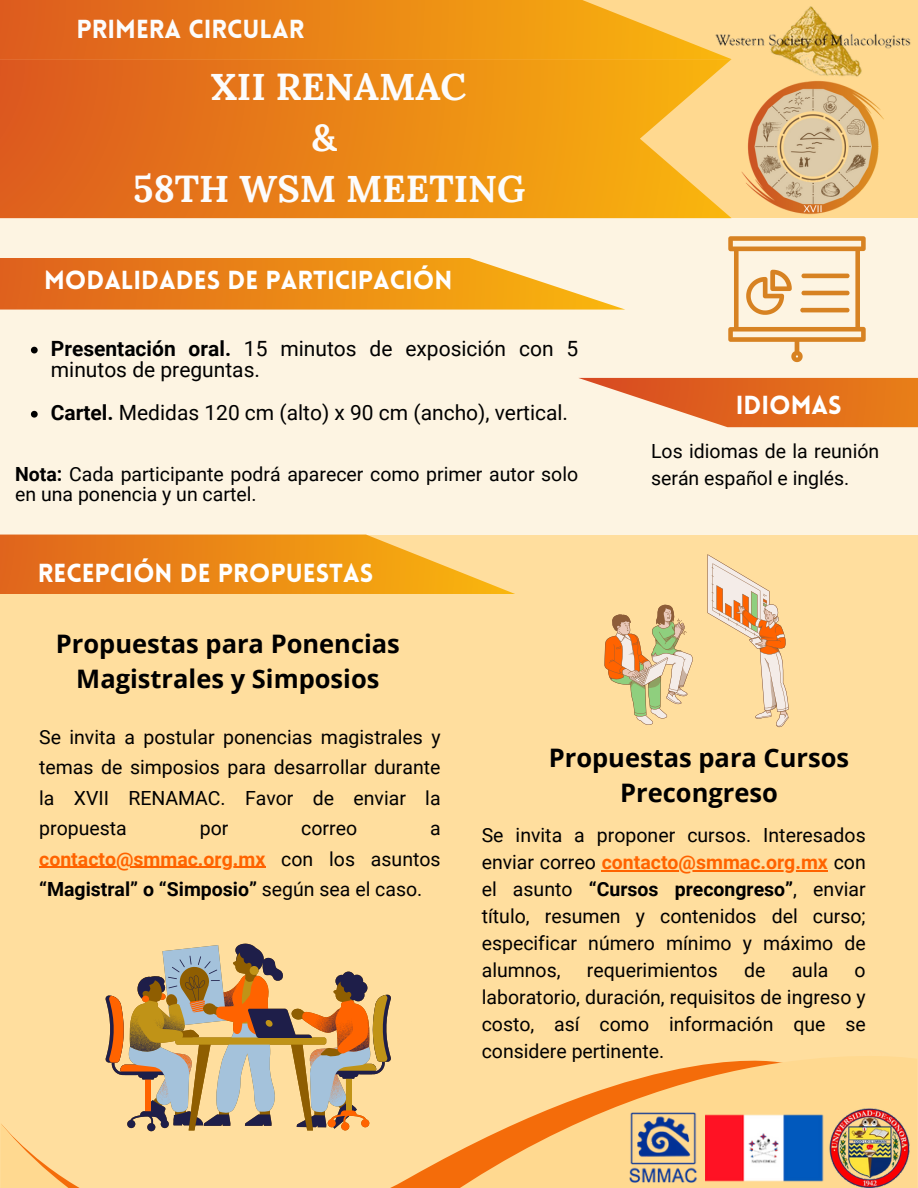
<style>
.page{position:relative;width:918px;height:1188px;background:#fdf4e2}
.page>*{position:absolute;margin:0;border:0;box-sizing:border-box;transform-origin:0 0}
.t1{font:700 37.5px/50.8px "Lora";color:#fcfcfc;text-align:center}
.t2{font:700 25.5px/34.8px "Open Sans";color:#000;text-align:center}
.t3{font:900 25.5px "Lovelo";color:#fff}
.t4{font:900 25.5px "Lovelo";color:#fcfcfc}
.t5{font:21px/21.3px "Roboto";color:#000}
.t6{font:19.5px/27px "Roboto";color:#000;text-align:justify}
.s1{font-weight:700}
.s2{font-weight:700;color:#ff6300}
</style>
<div class="page">
<svg style="left:0;top:258px;width:625px;height:52px;background:#ec9531"></svg>
<svg style="left:579px;top:378px;width:339px;height:49px"></svg>
<div style="left:0;top:536px;width:917px;height:652px;background:#ffde9e"></div>
<svg style="left:1px;top:1056px;width:916px;height:132px"></svg>
<img style="left:630px;top:1113px;width:67px;height:69px">
<img style="left:705px;top:1114px;width:121px;height:68px">
<img style="left:826px;top:1106px;width:92px;height:82px">
<svg style="left:0;top:535px;width:515px;height:59px;background:#ed9429"></svg>
<div style="left:0;top:0;width:918px;height:218px;background:#ffd990"></div>
<img style="left:732px;top:6px;width:179px;height:67px">
<svg style="left:0;top:0;width:732px;height:59px;background:#eb8d22"></svg>
<svg style="left:0;top:59px;width:732px;height:159px;background:#ea871b"></svg>
<svg style="left:728px;top:236px;width:137px;height:126px"></svg>
<svg style="left:604px;top:554px;width:185px;height:173px"></svg>
<svg style="left:105px;top:943px;width:286px;height:188px"></svg>
<svg style="left:31px;top:347px;width:7px;height:6px"></svg>
<svg style="left:31px;top:411px;width:7px;height:7px"></svg>
<hr style="left:39px;top:867px;width:226px;height:1px;background:#ff6300">
<hr style="left:602px;top:870px;width:226px;height:2px;background:#ff6300">
<img style="left:728px;top:73px;width:156px;height:144px">
<h2 class="t4" style="left:77px;top:19px;width:229px">PRIMERA CIRCULAR</h2>
<h1 class="t1" style="left:133px;top:61px;width:394px">XII RENAMAC<br>&amp;<br>58TH WSM MEETING</h1>
<h2 class="t3" style="left:44px;top:270px;width:410px">MODALIDADES DE PARTICIPACIÓN</h2>
<p class="t5" style="left:51px;top:338px;width:529px"><span class="s1">Presentación oral.</span> 15 minutos de exposición con 5 minutos de preguntas.</p>
<p class="t5" style="left:51px;top:402px;width:519px"><span class="s1">Cartel.</span> Medidas 120 cm (alto) x 90 cm (ancho), vertical.</p>
<p class="t6" style="left:15px;top:464px;width:565px;line-height:20.2px"><span class="s1">Nota:</span> Cada participante podrá aparecer como primer autor solo en una ponencia y un cartel.</p>
<h2 class="t3" style="left:38px;top:563px;width:337px">RECEPCIÓN DE PROPUESTAS</h2>
<h2 class="t2" style="left:56px;top:625px;width:346px">Propuestas para Ponencias<br>Magistrales y Simposios</h2>
<h2 class="t3" style="left:736px;top:395px;width:107px">IDIOMAS</h2>
<p class="t6" style="left:651px;top:438px;width:230px">Los idiomas de la reunión serán español e inglés.</p>
<p class="t6" style="left:39px;top:722px;width:403px;line-height:30.3px">Se invita a postular ponencias magistrales y temas de simposios para desarrollar durante la XVII RENAMAC. Favor de enviar la propuesta</p>
<h2 class="t2" style="left:549px;top:740px;width:302px">Propuestas para Cursos<br>Precongreso</h2>
<p class="t6" style="left:39px;top:813px;width:403px;line-height:30.3px;text-indent:391px">a <span class="s2">contacto@smmac.org.mx</span> con los asuntos <span class="s1">“Magistral” o “Simposio”</span> según sea el caso.</p>
<p class="t6" style="left:482px;top:822px;width:386px">Se invita a proponer cursos. Interesados enviar correo <span class="s2">contacto@smmac.org.mx</span> con el asunto <span class="s1">“Cursos precongreso”</span>, enviar título, resumen y contenidos del curso; especificar número mínimo y máximo de alumnos,</p>
<p class="t6" style="left:200px;top:815px;width:30px">por</p>
<p class="t6" style="left:301px;top:815px;width:57px">correo</p>
<p class="t6" style="left:587px;top:957px;width:132px">requerimientos</p>
<p class="t6" style="left:744px;top:957px;width:23px">de</p>
<p class="t6" style="left:792px;top:957px;width:38px">aula</p>
<p class="t6" style="left:482px;top:957px;width:386px;text-indent:373px">o laboratorio, duración, requisitos de ingreso y costo, así como información que se considere pertinente.</p>
</div>
